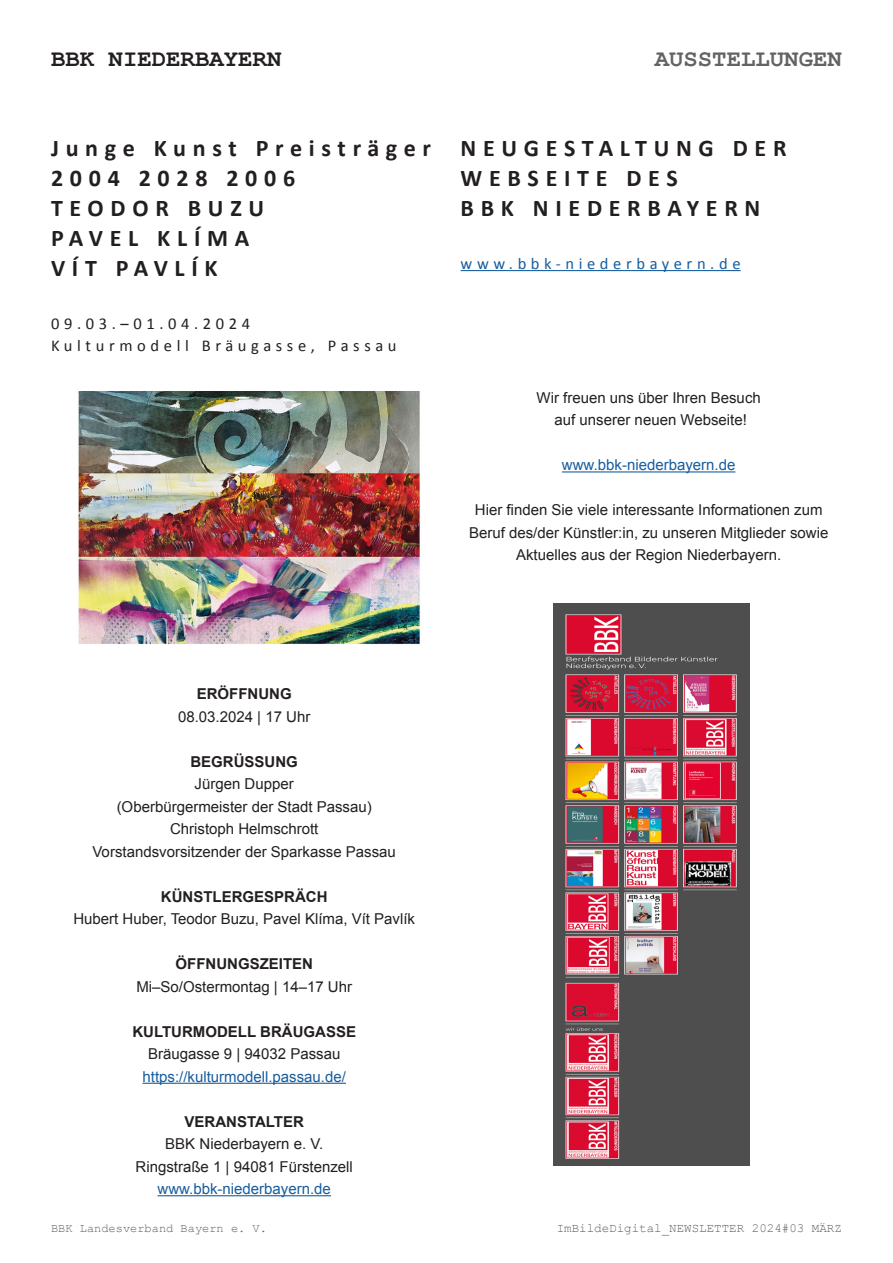
<style>
.page{position:relative;width:893px;height:1263px;background:#fff}
.page>*{position:absolute;margin:0;border:0;box-sizing:border-box;transform-origin:0 0}
.t1{font:700 24px/30px "Calibri";letter-spacing:.28em;color:#231f20}
.t2{font:700 24px "Courier New";color:#231f20}
.t3{font:700 24px "Courier New";color:#636366}
.t4{font:16.5px/22.5px "Calibri";letter-spacing:.28em;color:#231f20}
.t5{font:16.5px "Calibri";letter-spacing:.28em;color:#175d9e}
.t6{font:15px/22.5px "Arial";color:#231f20;text-align:center}
.t7{font:700 15px "Arial";color:#231f20}
.t8{font:15px "Arial";color:#175d9e}
.t9{font:12.45px "Courier New";color:#636366}
.t10{font:12px "Courier New";color:#636366}
</style>
<div class="page">
<img style="left:78px;top:392px;width:342px;height:252px">
<hr style="left:142px;top:1083px;width:204px;height:1px;background:#175d9e">
<hr style="left:157px;top:1195px;width:174px;height:1px;background:#175d9e">
<hr style="left:461px;top:270px;width:280px;height:1px;background:#175d9e">
<hr style="left:562px;top:471px;width:173px;height:1px;background:#175d9e">
<img style="left:553px;top:604px;width:196px;height:561px">
<h1 class="t2" style="left:51px;top:44px;width:232px">BBK NIEDERBAYERN</h1>
<h1 class="t3" style="left:655px;top:44px;width:189px">AUSSTELLUNGEN</h1>
<h1 class="t1" style="left:51px;top:132px;width:382px">Junge Kunst Preisträger<br>2004 2028 2006<br>TEODOR BUZU<br>PAVEL KLÍMA<br>VÍT PAVLÍK</h1>
<p class="t4" style="left:51px;top:311px;width:347px">09.03.–01.04.2024<br>Kulturmodell Bräugasse, Passau</p>
<h1 class="t1" style="left:461px;top:132px;width:327px">NEUGESTALTUNG DER<br>WEBSEITE DES<br>BBK NIEDERBAYERN</h1>
<p class="t5" style="left:461px;top:253px;width:282px">www.bbk-niederbayern.de</p>
<p class="t6" style="left:537px;top:386px;width:226px">Wir freuen uns über Ihren Besuch auf unserer neuen Webseite!</p>
<p class="t8" style="left:562px;top:455px;width:175px">www.bbk-niederbayern.de</p>
<p class="t6" style="left:469px;top:499px;width:361px">Hier finden Sie viele interessante Informationen zum<br>Beruf des/der Künstler:in, zu unseren Mitglieder sowie<br>Aktuelles aus der Region Niederbayern.</p>
<p class="t7" style="left:197px;top:684px;width:96px">ERÖFFNUNG</p>
<p class="t6" style="left:178px;top:705px;width:134px">08.03.2024 | 17 Uhr</p>
<p class="t7" style="left:190px;top:751px;width:109px">BEGRÜSSUNG</p>
<p class="t6" style="left:92px;top:773px;width:305px">Jürgen Dupper<br>(Oberbürgermeister der Stadt Passau)<br>Christoph Helmschrott<br>Vorstandsvorsitzender der Sparkasse Passau</p>
<p class="t7" style="left:161px;top:886px;width:168px">KÜNSTLERGESPRÄCH</p>
<p class="t6" style="left:73px;top:908px;width:343px">Hubert Huber, Teodor Buzu, Pavel Klíma, Vít Pavlík</p>
<p class="t7" style="left:175px;top:954px;width:139px">ÖFFNUNGSZEITEN</p>
<p class="t6" style="left:136px;top:975px;width:217px">Mi–So/Ostermontag | 14–17 Uhr</p>
<p class="t7" style="left:132px;top:1021px;width:225px">KULTURMODELL BRÄUGASSE</p>
<p class="t6" style="left:148px;top:1043px;width:194px">Bräugasse 9 | 94032 Passau</p>
<p class="t8" style="left:143px;top:1066px;width:205px">https://kulturmodell.passau.de/</p>
<p class="t7" style="left:185px;top:1111px;width:121px">VERANSTALTER</p>
<p class="t6" style="left:136px;top:1133px;width:219px">BBK Niederbayern e. V.<br>Ringstraße 1 | 94081 Fürstenzell</p>
<p class="t8" style="left:158px;top:1179px;width:175px">www.bbk-niederbayern.de</p>
<p class="t10" style="left:51px;top:1221px;width:218px">BBK Landesverband Bayern e. V.</p>
<p class="t9" style="left:557px;top:1221px;width:287px">ImBildeDigital_NEWSLETTER 2024#03 MÄRZ</p>
</div>
